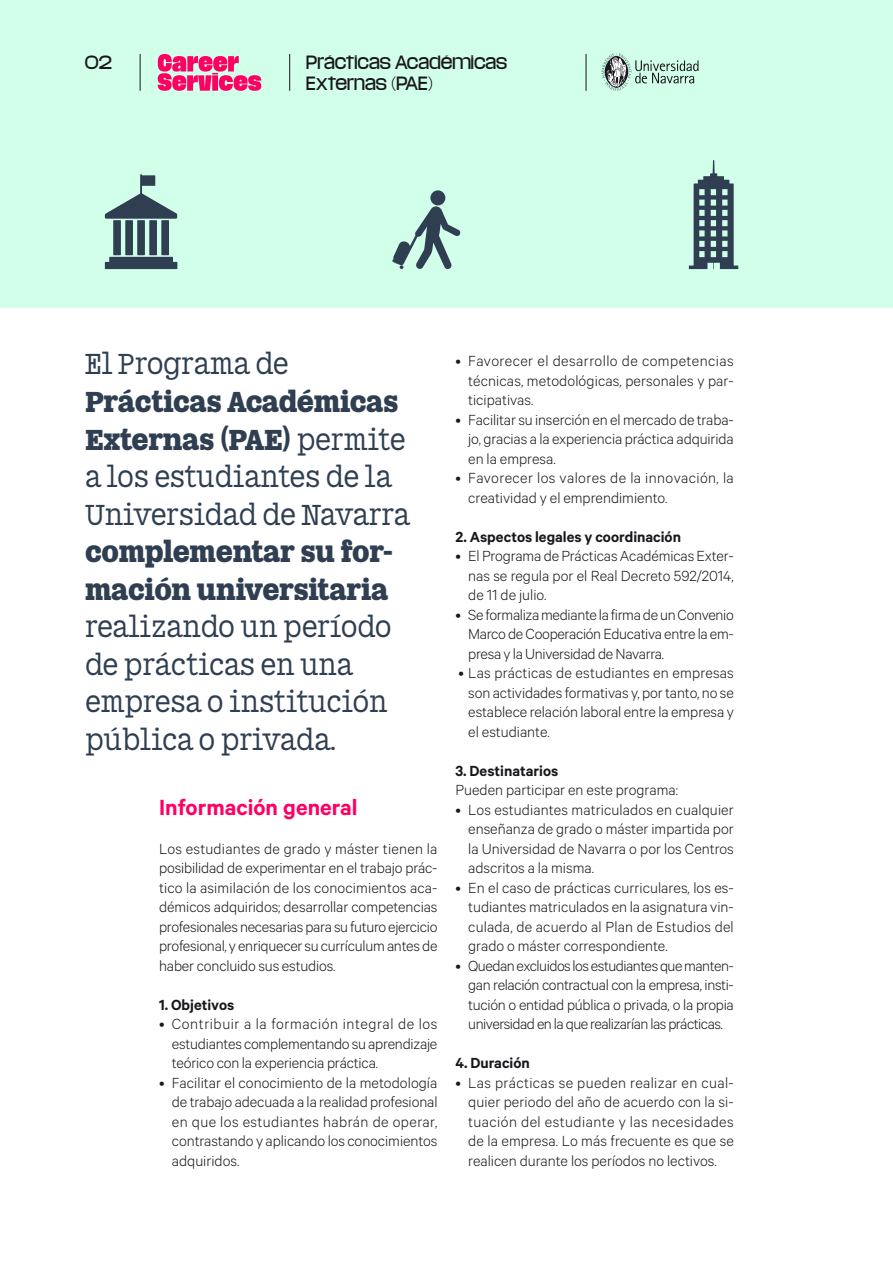
<style>
.page{position:relative;width:893px;height:1263px;background:#fff}
.page>*{position:absolute;margin:0;border:0;box-sizing:border-box;transform-origin:0 0}
.t1{font:30px/37.5px "Libe Typewriter";letter-spacing:-.01em;color:#2f3f51}
.t2{font:700 30px/37.5px "Libe Typewriter";letter-spacing:-.01em;color:#2f3f51}
.t3{font:600 24.75px "Calibre";color:#ff0062}
.t4{font:300 16.5px/19.5px "Calibre";letter-spacing:-.005em;color:#1a171c;text-align:justify}
.t5{font:300 16.5px/19.5px "Calibre";letter-spacing:.015em;color:#1a171c}
.t6{font:600 16.5px "Calibre";color:#1a171c}
.t7{font:300 16.5px "Libe Sans";letter-spacing:.04em;color:#1a171c}
.s1{font-weight:400}
.s2{font-weight:700}
</style>
<div class="page">
<div style="left:0;top:0;width:893px;height:308px;background:#d1ffea"></div>
<hr style="left:140px;top:54px;width:1px;height:37px;background:#1a171c">
<hr style="left:289px;top:54px;width:1px;height:37px;background:#1a171c">
<svg style="left:158px;top:54px;width:103px;height:37px"></svg>
<hr style="left:586px;top:54px;width:1px;height:37px;background:#1a171c">
<svg style="left:601px;top:53px;width:97px;height:38px"></svg>
<svg style="left:689px;top:160px;width:49px;height:109px"></svg>
<div style="left:113px;top:220px;width:8px;height:35px;background:#2f3f51"></div>
<div style="left:161px;top:220px;width:8px;height:35px;background:#2f3f51"></div>
<div style="left:149px;top:220px;width:8px;height:35px;background:#2f3f51"></div>
<div style="left:137px;top:220px;width:8px;height:35px;background:#2f3f51"></div>
<div style="left:125px;top:220px;width:8px;height:35px;background:#2f3f51"></div>
<svg style="left:105px;top:257px;width:72px;height:12px"></svg>
<svg style="left:105px;top:174px;width:72px;height:45px"></svg>
<div style="left:430px;top:190px;width:15px;height:15px;background:#2f3f51;border-radius:50%"></div>
<svg style="left:392px;top:205px;width:69px;height:64px"></svg>
<p class="t7" style="left:85px;top:53px;width:28px">02</p>
<p class="t7" style="left:306px;top:53px;width:202px">Prácticas Académicas</p>
<p class="t7" style="left:306px;top:74px;width:128px">Externas (PAE)</p>
<p class="t1" style="left:85px;top:343px;width:205px">El Programa de</p>
<p class="t2" style="left:85px;top:380px;width:322px">Prácticas Académicas<br>Externas (PAE) <span class="s1">permite a los estudiantes de la</span></p>
<p class="t1" style="left:85px;top:493px;width:326px">Universidad de Navarra <span class="s2">complementar su for&shy;mación universitaria </span>realizando un período de prácticas en una</p>
<p class="t1" style="left:85px;top:681px;width:304px">empresa o institución pública o privada.</p>
<p class="t3" style="left:159px;top:792px;width:200px">Información general</p>
<p class="t4" style="left:159px;top:838px;width:280px">Los estudiantes de grado y máster tienen la posibilidad de experimentar en el trabajo prác&shy;tico la asimilación de los conocimientos aca&shy;démicos adquiridos; desarrollar competencias profesionales necesariaspara sufuturo ejercicio profesional, y enriquecersu currículumantes de haber concluido sus estudios.</p>
<p class="t6" style="left:159px;top:995px;width:77px">1. Objetivos</p>
<p class="t4" style="left:172px;top:1013px;width:267px;text-indent:-13px">• Contribuir a la formación integral de los estudiantes complementando su aprendizaje teórico con la experiencia práctica.</p>
<p class="t4" style="left:172px;top:1072px;width:267px;text-indent:-13px">• Facilitar el conocimiento de la metodología de trabajo adecuada a la realidad profesional en que los estudiantes habrán de operar, contrastando y aplicando los conocimientos adquiridos.</p>
<p class="t4" style="left:468px;top:350px;width:267px;text-indent:-13px">• Favorecer el desarrollo de competencias técnicas, metodológicas, personales y par&shy;ticipativas.</p>
<p class="t4" style="left:468px;top:409px;width:267px;text-indent:-13px">• Facilitarsu inserción en elmercado de traba&shy;jo, gracias a la experiencia práctica adquirida en la empresa.</p>
<p class="t5" style="left:468px;top:467px;width:267px;text-indent:-13px">• Favorecer los valores de la innovación, la creatividad y el emprendimiento.</p>
<p class="t6" style="left:455px;top:527px;width:227px">2. Aspectos legales y coordinación</p>
<p class="t4" style="left:468px;top:545px;width:267px;text-indent:-13px">• El Programa de PrácticasAcadémicas Exter&shy;nas se regula por el Real Decreto 592/2014, de 11 de julio.</p>
<p class="t4" style="left:468px;top:604px;width:267px;text-indent:-13px">• Se formalizamediante la firmadeunConvenio Marco deCooperación Educativa entre la em&shy;presa y la Universidad de Navarra.</p>
<p class="t4" style="left:468px;top:662px;width:267px;text-indent:-10px">• Las prácticas de estudiantes en empresas son actividadesformativas y, portanto, no se establece relación laboral entre la empresa y el estudiante.</p>
<p class="t6" style="left:455px;top:761px;width:104px">3. Destinatarios</p>
<p class="t4" style="left:455px;top:779px;width:224px">Pueden participar en este programa:</p>
<p class="t4" style="left:468px;top:799px;width:267px;text-indent:-13px">• Los estudiantes matriculados en cualquier enseñanza de grado o máster impartida por la Universidad de Navarra o por los Centros adscritos a la misma.</p>
<p class="t4" style="left:468px;top:877px;width:267px;text-indent:-13px">• En el caso de prácticas curriculares, los es&shy;tudiantes matriculados en la asignatura vin&shy;culada, de acuerdo al Plan de Estudios del grado o máster correspondiente.</p>
<p class="t4" style="left:468px;top:955px;width:267px;text-indent:-13px">• Quedanexcluidoslosestudiantesquemanten&shy;gan relación contractual con la empresa, insti&shy;tución o entidad pública o privada, o la propia universidadenlaque realizaríanlasprácticas.</p>
<p class="t6" style="left:455px;top:1053px;width:76px">4. Duración</p>
<p class="t4" style="left:468px;top:1072px;width:267px;text-indent:-13px">• Las prácticas se pueden realizar en cual&shy;quier periodo del año de acuerdo con la si&shy;tuación del estudiante y las necesidades de la empresa. Lo más frecuente es que se realicen durante los períodos no lectivos.</p>
</div>
